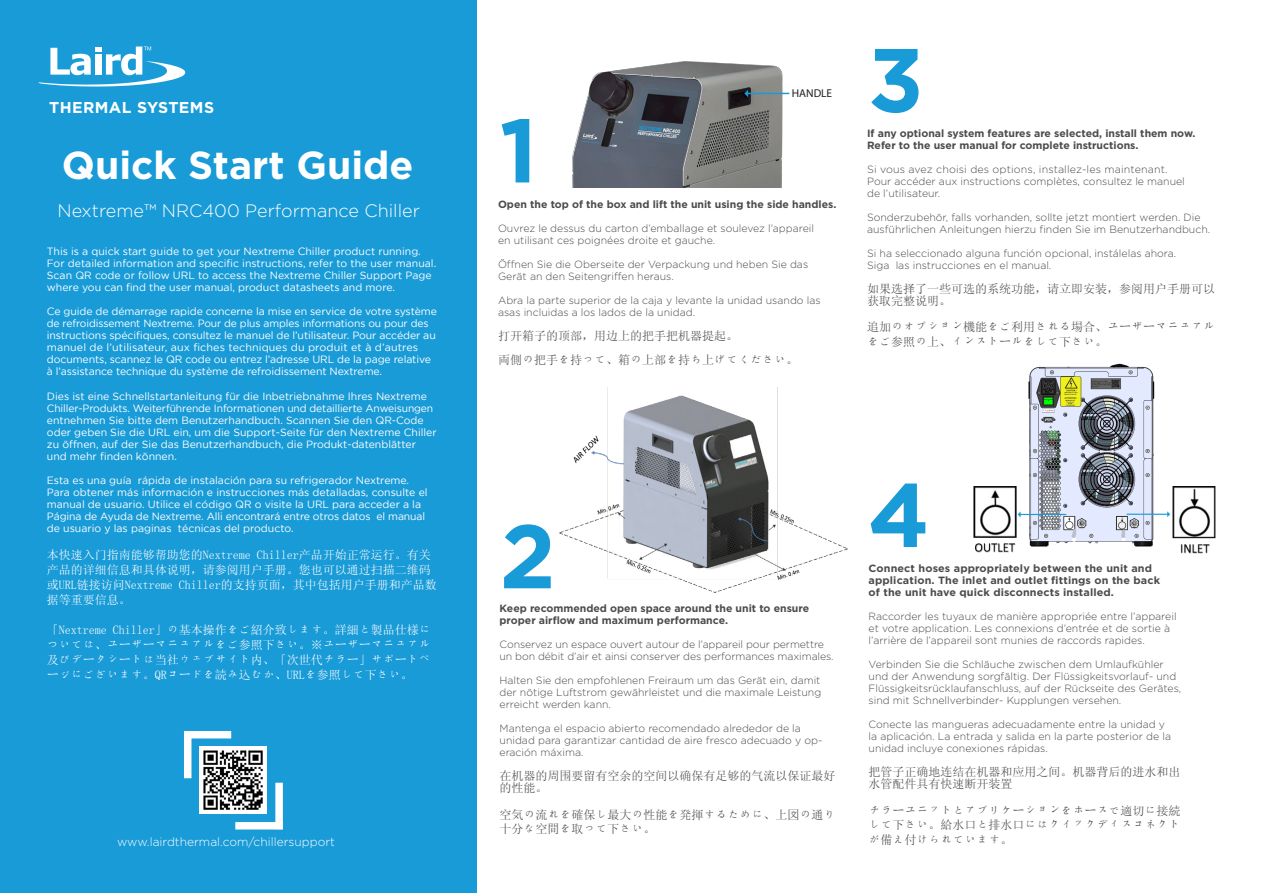
<style>
.page{position:relative;width:1263px;height:893px;background:#fff}
.page>*{position:absolute;margin:0;border:0;box-sizing:border-box;transform-origin:0 0}
.t1{font:700 90px "Gotham";color:#199bd8}
.t2{font:700 39px "Gotham";color:#fff}
.t3{font:300 18px "Gotham";color:#fff}
.t4{font:700 15.75px "Gotham";letter-spacing:.025em;color:#fff}
.t5{font:12px/14.4px "Sim Sun";color:#4b4c4d}
.t6{font:12px/15px "Sim Sun";color:#fff}
.t7{font:300 12px "Gotham";color:#fff}
.t8{font:11.4px "Myriad Pro";color:#231f20}
.t9{font:300 10.5px/12px "Gotham";color:#4b4c4d}
.t10{font:10.5px/12px "Gotham";color:#fff}
.t11{font:700 10.5px/12px "Gotham";color:#4b4c4d}
</style>
<div class="page">
<div style="left:0;top:0;width:476px;height:893px;background:#199bd8"></div>
<svg style="left:38px;top:47px;width:147px;height:40px"></svg>
<img style="left:200px;top:746px;width:67px;height:68px">
<div style="left:275px;top:783px;width:8px;height:46px;background:#fff"></div>
<div style="left:235px;top:822px;width:48px;height:7px;background:#fff"></div>
<div style="left:184px;top:731px;width:7px;height:47px;background:#fff"></div>
<div style="left:184px;top:731px;width:47px;height:7px;background:#fff"></div>
<img style="left:560px;top:388px;width:288px;height:204px">
<img style="left:1029px;top:363px;width:126px;height:184px">
<svg style="left:1071px;top:529px;width:6px;height:13px"></svg>
<svg style="left:1120px;top:530px;width:6px;height:11px"></svg>
<img style="left:973px;top:487px;width:45px;height:66px">
<img style="left:1172px;top:487px;width:44px;height:67px">
<svg style="left:1018px;top:511px;width:48px;height:6px"></svg>
<svg style="left:1127px;top:511px;width:43px;height:6px"></svg>
<img style="left:572px;top:61px;width:218px;height:127px">
<svg style="left:744px;top:90px;width:45px;height:7px"></svg>
<p class="t4" style="left:49px;top:97px;width:166px">THERMAL SYSTEMS</p>
<p class="t2" style="left:62px;top:140px;width:353px">Quick Start Guide</p>
<p class="t3" style="left:57px;top:200px;width:364px">Nextreme™ NRC400 Performance Chiller</p>
<p class="t10" style="left:47px;top:246px;width:391px">This is a quick start guide to get your Nextreme Chiller product running.<br>For detailed information and specific instructions, refer to the user manual.<br>Scan QR code or follow URL to access the Nextreme Chiller Support Page where you can find the user manual, product datasheets and more.</p>
<p class="t10" style="left:47px;top:306px;width:392px">Ce guide de démarrage rapide concerne la mise en service de votre système de refroidissement Nextreme. Pour de plus amples informations ou pour des instructions spécifiques, consultez le manuel de l’utilisateur. Pour accéder au manuel de l’utilisateur, aux fiches techniques du produit et à d’autres documents, scannez le QR code ou entrez l’adresse URL de la page relative à l’assistance technique du système de refroidissement Nextreme.</p>
<p class="t10" style="left:47px;top:390px;width:391px">Dies ist eine Schnellstartanleitung für die Inbetriebnahme Ihres Nextreme Chiller-Produkts. Weiterführende Informationen und detaillierte Anweisungen entnehmen Sie bitte dem Benutzerhandbuch. Scannen Sie den QR-Code oder geben Sie die URL ein, um die Support-Seite für den Nextreme Chiller zu öffnen, auf der Sie das Benutzerhandbuch, die Produkt-datenblätter und mehr finden können.</p>
<p class="t10" style="left:47px;top:474px;width:382px">Esta es una guía rápida de instalación para su refrigerador Nextreme.<br>Para obtener más información e instrucciones más detalladas, consulte el manual de usuario. Utilice el código QR o visite la URL para acceder a la Página de Ayuda de Nextreme. Alli encontrará entre otros datos el manual de usuario y las paginas técnicas del producto.</p>
<p class="t6" style="left:47px;top:547px;width:391px">本快速入门指南能够帮助您的Nextreme Chiller产品开始正常运行。有关产品的详细信息和具体说明，请参阅用户手册。您也可以通过扫描二维码或URL链接访问Nextreme Chiller的支持页面，其中包括用户手册和产品数据等重要信息。</p>
<p class="t6" style="left:47px;top:622px;width:385px;text-align:justify">「Nextreme Chiller」の基本操作をご紹介致します。詳細と製品仕様については、ユーザーマニュアルをご参照下さい。※ユーザーマニュアル及びデータシートは当社ウェブサイト内、「次世代チラー」サポートページにございます。QRコードを読み込むか、URLを参照して下さい。</p>
<p class="t7" style="left:117px;top:835px;width:219px">www.lairdthermal.com/chillersupport</p>
<p class="t1" style="left:500px;top:91px;width:39px">1</p>
<p class="t8" style="left:792px;top:87px;width:42px">HANDLE</p>
<p class="t11" style="left:498px;top:198px;width:340px">Open the top of the box and lift the unit using the side handles.</p>
<p class="t9" style="left:498px;top:222px;width:318px">Ouvrez le dessus du carton d’emballage et soulevez l’appareil en utilisant ces poignées droite et gauche.</p>
<p class="t9" style="left:498px;top:258px;width:312px">Öffnen Sie die Oberseite der Verpackung und heben Sie das<br>Gerät an den Seitengriffen heraus.</p>
<p class="t9" style="left:498px;top:294px;width:324px">Abra la parte superior de la caja y levante la unidad usando las asas incluidas a los lados de la unidad.</p>
<p class="t5" style="left:498px;top:328px;width:241px">打开箱子的顶部，用边上的把手把机器提起。</p>
<p class="t5" style="left:498px;top:352px;width:301px">両側の把手を持って、箱の上部を持ち上げてください。</p>
<p class="t1" style="left:868px;top:20px;width:57px">3</p>
<p class="t11" style="left:867px;top:127px;width:330px">If any optional system features are selected, install them now.<br>Refer to the user manual for complete instructions.</p>
<p class="t9" style="left:867px;top:163px;width:319px">Si vous avez choisi des options, installez-les maintenant.<br>Pour accéder aux instructions complètes, consultez le manuel de l’utilisateur.</p>
<p class="t9" style="left:867px;top:211px;width:345px">Sonderzubehör, falls vorhanden, sollte jetzt montiert werden. Die ausführlichen Anleitungen hierzu finden Sie im Benutzerhandbuch.</p>
<p class="t9" style="left:867px;top:247px;width:311px">Si ha seleccionado alguna función opcional, instálelas ahora.<br>Siga las instrucciones en el manual.</p>
<p class="t5" style="left:867px;top:283px;width:349px;line-height:12px">如果选择了一些可选的系统功能，请立即安装，参阅用户手册可以获取完整说明。</p>
<p class="t5" style="left:867px;top:320px;width:349px">追加のオプション機能をご利用される場合、ユーザーマニュアルをご参照の上、インストールをして下さい。</p>
<p class="t1" style="left:500px;top:497px;width:58px">2</p>
<p class="t11" style="left:500px;top:602px;width:311px">Keep recommended open space around the unit to ensure proper airflow and maximum performance.</p>
<p class="t9" style="left:500px;top:638px;width:336px">Conservez un espace ouvert autour de l’appareil pour permettre un bon débit d’air et ainsi conserver des performances maximales.</p>
<p class="t9" style="left:500px;top:674px;width:323px;text-align:justify">Halten Sie den empfohlenen Freiraum um das Gerät ein, damit der nötige Luftstrom gewährleistet und die maximale Leistung erreicht werden kann.</p>
<p class="t9" style="left:500px;top:722px;width:324px">Mantenga el espacio abierto recomendado alrededor de la unidad para garantizar cantidad de aire fresco adecuado y op&shy;eración máxima.</p>
<p class="t5" style="left:500px;top:770px;width:337px;line-height:12px">在机器的周围要留有空余的空间以确保有足够的气流以保证最好的性能。</p>
<p class="t5" style="left:500px;top:807px;width:337px">空気の流れを確保し最大の性能を発揮するために、上図の通り十分な空間を取って下さい。</p>
<p class="t1" style="left:868px;top:455px;width:64px">4</p>
<p class="t11" style="left:868px;top:563px;width:293px">Connect hoses appropriately between the unit and application. The inlet and outlet fittings on the back of the unit have quick disconnects installed.</p>
<p class="t9" style="left:868px;top:611px;width:309px">Raccorder les tuyaux de manière appropriée entre l’appareil et votre application. Les connexions d’entrée et de sortie à l’arrière de l’appareil sont munies de raccords rapides.</p>
<p class="t9" style="left:868px;top:659px;width:314px">Verbinden Sie die Schläuche zwischen dem Umlaufkühler und der Anwendung sorgfältig. Der Flüssigkeitsvorlauf- und Flüssigkeitsrücklaufanschluss, auf der Rückseite des Gerätes, sind mit Schnellverbinder- Kupplungen versehen.</p>
<p class="t9" style="left:868px;top:719px;width:304px">Conecte las mangueras adecuadamente entre la unidad y la aplicación. La entrada y salida en la parte posterior de la unidad incluye conexiones rápidas.</p>
<p class="t5" style="left:868px;top:766px;width:313px;line-height:12px">把管子正确地连结在机器和应用之间。机器背后的进水和出水管配件具有快速断开装置</p>
<p class="t5" style="left:868px;top:803px;width:313px;text-align:justify">チラーユニットとアプリケーションをホースで適切に接続して下さい。給水口と排水口にはクイックディスコネクトが備え付けられています。</p>
</div>
